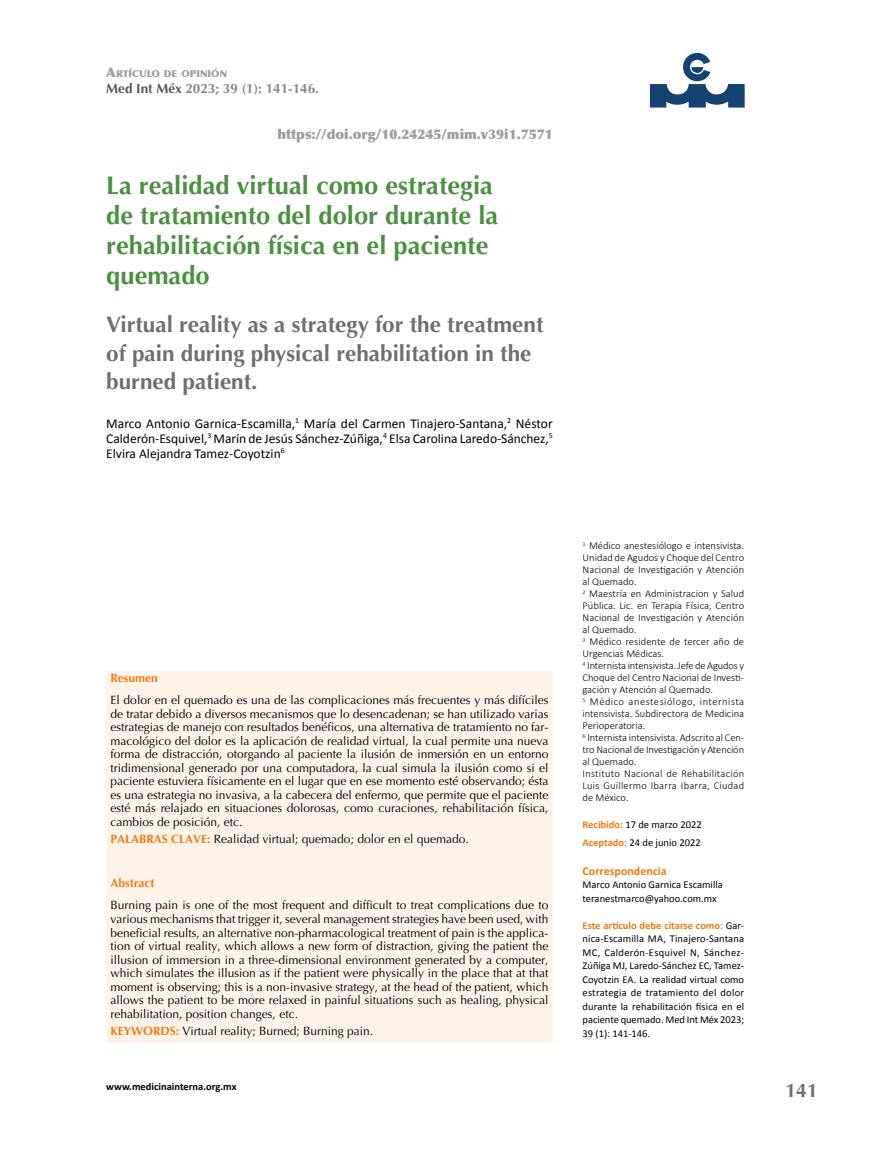
<style>
.page{position:relative;width:893px;height:1149px;background:#fff}
.page>*{position:absolute;margin:0;border:0;box-sizing:border-box;transform-origin:0 0}
.t1{font:700 25.5px/30px "Optima";color:#4b9141}
.t2{font:700 22.5px/28.5px "Optima";color:#706f6f}
.t3{font:700 19.5px "Optima";color:#706f6f}
.t4{font:13.5px/15px "Calibri";color:#000;text-align:justify}
.t5{font:900 13.5px "Optima";color:#9d9d9c}
.t6{font:700 13.5px "Optima";color:#878787}
.t7{font:12px/13.5px "Optima";color:#000;text-align:justify}
.t8{font:700 12px "Optima";color:#ef7a13}
.t9{font:700 12px "Calibri";color:#ef7a13}
.t10{font:300 10.5px/12px "Calibri";color:#000}
.t11{font:10.5px/13.5px "Calibri";color:#000}
.t12{font:700 10.5px "Calibri";color:#000}
.t13{font:900 9.45px "Optima";color:#9d9d9c}
.s1{font-size:13.5px}
.s2{color:#575756}
.s3{font-weight:700;color:#ef7a13}
</style>
<div class="page">
<svg style="left:650px;top:53px;width:95px;height:54px"></svg>
<div style="left:106px;top:670px;width:447px;height:372px;background:#fef3e9"></div>
<p class="t13" style="left:106px;top:68px;width:122px"><span class="s1">A</span>RTÍCULO DE OPINIÓN</p>
<p class="t6" style="left:106px;top:80px;width:214px"><span class="s2">Med Int Méx</span> 2023; 39 (1): 141-146.</p>
<p class="t5" style="left:277px;top:126px;width:277px">https://doi.org/10.24245/mim.v39i1.7571</p>
<h1 class="t1" style="left:106px;top:170px;width:393px">La realidad virtual como estrategia de tratamiento del dolor durante la rehabilitación física en el paciente quemado</h1>
<h2 class="t2" style="left:106px;top:310px;width:439px">Virtual reality as a strategy for the treatment of pain during physical rehabilitation in the burned patient.</h2>
<p class="t4" style="left:106px;top:415px;width:448px">Marco Antonio Garnica-Escamilla,<sup>1</sup> María del Carmen Tinajero-Santana,<sup>2</sup> Néstor Calderón-Esquivel,<sup>3</sup> Marín de Jesús Sánchez-Zúñiga,<sup>4</sup> Elsa Carolina Laredo-Sánchez,<sup>5<br></sup>Elvira Alejandra Tamez-Coyotzin<sup>6</sup></p>
<p class="t8" style="left:111px;top:670px;width:49px">Resumen</p>
<p class="t7" style="left:111px;top:693px;width:440px">El dolor en el quemado es una de las complicaciones más frecuentes y más difíciles de tratar debido a diversos mecanismos que lo desencadenan; se han utilizado varias estrategias de manejo con resultados benéficos, una alternativa de tratamiento no far&shy;macológico del dolor es la aplicación de realidad virtual, la cual permite una nueva forma de distracción, otorgando al paciente la ilusión de inmersión en un entorno tridimensional generado por una computadora, la cual simula la ilusión como si el paciente estuviera físicamente en el lugar que en ese momento esté observando; ésta es una estrategia no invasiva, a la cabecera del enfermo, que permite que el paciente esté más relajado en situaciones dolorosas, como curaciones, rehabilitación física, cambios de posición, etc.</p>
<p class="t7" style="left:111px;top:832px;width:360px"><span class="s3">PALABRAS CLAVE:</span> Realidad virtual; quemado; dolor en el quemado.</p>
<p class="t8" style="left:111px;top:876px;width:45px">Abstract</p>
<p class="t7" style="left:111px;top:898px;width:440px">Burning pain is one of the most frequent and difficult to treat complications due to various mechanisms that trigger it, several management strategies have been used, with beneficial results, an alternative non-pharmacological treatment of pain is the applica&shy;tion of virtual reality, which allows a new form of distraction, giving the patient the illusion of immersion in a three-dimensional environment generated by a computer, which simulates the illusion as if the patient were physically in the place that at that moment is observing; this is a non-invasive strategy, at the head of the patient, which allows the patient to be more relaxed in painful situations such as healing, physical rehabilitation, position changes, etc.</p>
<p class="t7" style="left:111px;top:1024px;width:264px"><span class="s3">KEYWORDS:</span> Virtual reality; Burned; Burning pain.</p>
<p class="t12" style="left:106px;top:1079px;width:132px">www.medicinainterna.org.mx</p>
<p class="t10" style="left:583px;top:539px;width:163px"><sup>1</sup> Médico anestesiólogo e intensivista.<br>Unidad de Agudos y Choque del Centro<br>Nacional de Investigación y Atención al Quemado.<br><sup>2</sup> Maestría en Administracion y Salud<br>Pública. Lic. en Terapia Física, Centro<br>Nacional de Investigación y Atención al Quemado.<br><sup>3</sup> Médico residente de tercer año de<br>Urgencias Médicas.<br><sup>4</sup> Internista intensivista. Jefe de Agudos y<br>Choque del Centro Nacional de Investi&shy;gación y Atención al Quemado.<br><sup>5</sup> Médico anestesiólogo, internista intensivista. Subdirectora de Medicina<br>Perioperatoria.<br><sup>6</sup> Internista intensivista. Adscrito al Cen&shy;tro Nacional de Investigación y Atención al Quemado.<br>Instituto Nacional de Rehabilitación<br>Luis Guillermo Ibarra Ibarra, Ciudad de México.</p>
<p class="t11" style="left:583px;top:815px;width:121px;line-height:18px"><span class="s3">Recibido:</span> 17 de marzo 2022<br><span class="s3">Aceptado:</span> 24 de junio 2022</p>
<p class="t9" style="left:583px;top:862px;width:86px">Correspondencia</p>
<p class="t11" style="left:583px;top:877px;width:142px">Marco Antonio Garnica Escamilla teranestmarco@yahoo.com.mx</p>
<p class="t11" style="left:583px;top:917px;width:163px;text-align:justify"><span class="s3">Este artículo debe citarse como:</span> Gar&shy;nica-Escamilla MA, Tinajero-Santana MC, Calderón-Esquivel N, Sánchez-Zúñiga MJ, Laredo-Sánchez EC, Tamez-Coyotzin EA. La realidad virtual como estrategia de tratamiento del dolor durante la rehabilitación física en el paciente quemado. Med Int Méx 2023; 39 (1): 141-146.</p>
<h3 class="t3" style="left:785px;top:1079px;width:34px">141</h3>
</div>
